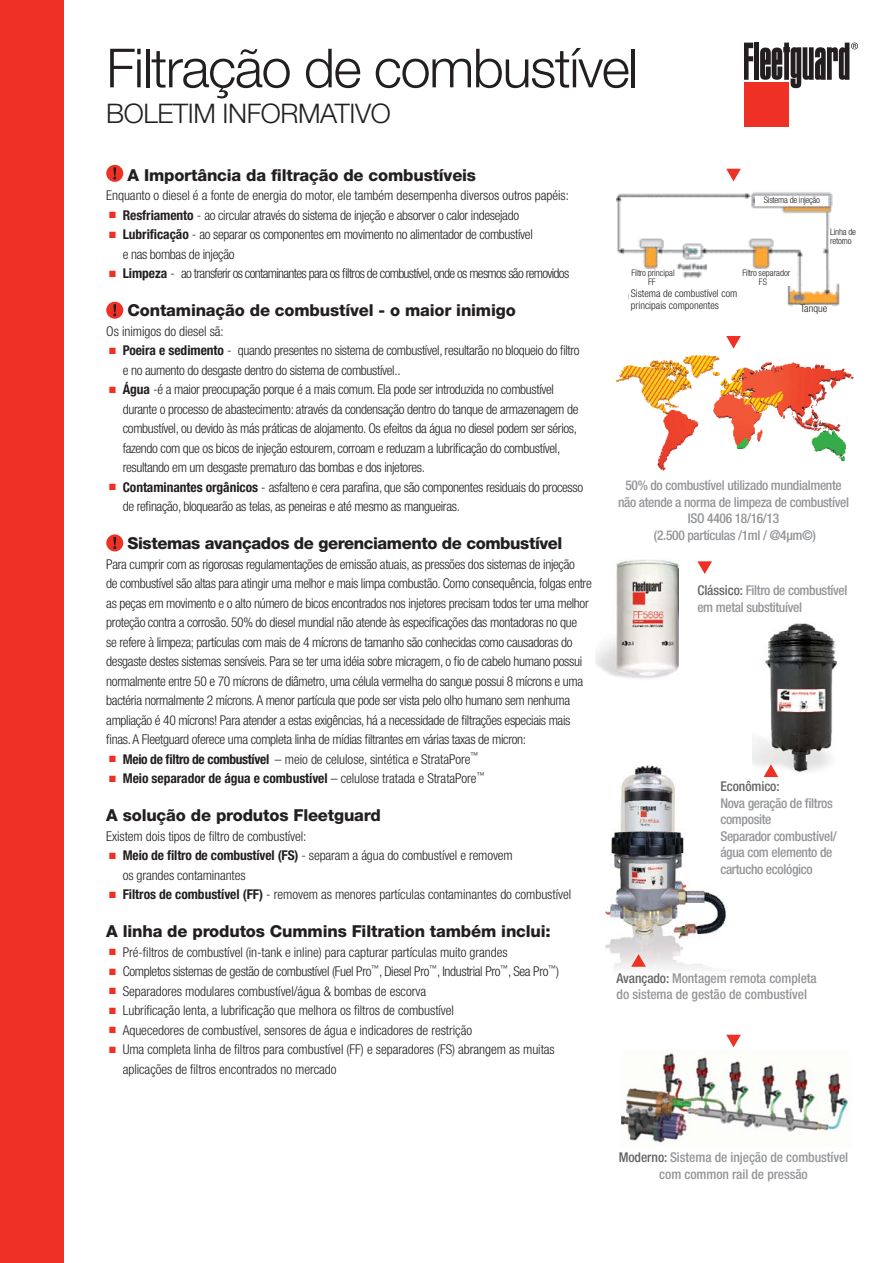
<style>
.page{position:relative;width:893px;height:1263px;background:#fff}
.page>*{position:absolute;margin:0;border:0;box-sizing:border-box;transform-origin:0 0}
.t1{font:300 54px "Helvetica Neue LT Std";letter-spacing:-.025em;color:#231f20}
.t2{font:300 27px "Helvetica Neue LT Std";letter-spacing:-.015em;color:#231f20}
.t3{font:800 16.5px "Helvetica Neue LT Std";letter-spacing:-.01em;color:#231f20}
.t4{font:300 condensed 13.5px/19.5px "Helvetica Neue LT Std";letter-spacing:-.025em;color:#231f20}
.t5{font:300 condensed 13.5px/19.5px "Helvetica Neue LT Std";letter-spacing:-.005em;color:#231f20}
.t6{font:500 condensed 13.5px/16.5px "Helvetica Neue LT Std";letter-spacing:-.025em;color:#939598}
.t7{font:500 condensed 13.5px/16.5px "Helvetica Neue LT Std";letter-spacing:-.005em;color:#939598;text-align:center}
.t8{font:300 condensed 13.5px "Helvetica Neue LT Std";letter-spacing:-.05em;color:#231f20}
.t9{font:700 condensed 13.5px "Helvetica Neue LT Std";letter-spacing:-.005em;color:#231f20}
.t10{font:500 condensed 13.5px "Helvetica Neue LT Std";letter-spacing:-.005em;color:#636466}
.t11{font:300 condensed 10.5px/12px "Helvetica Neue LT Std";color:#231f20}
.t12{font:300 condensed 9px/9px "Helvetica Neue LT Std";color:#231f20;text-align:center}
.t13{font:300 condensed 9px/9px "Helvetica Neue LT Std";letter-spacing:-.025em;color:#231f20}
.s1{color:#ee3124}
.s2{font-weight:700}
.s3{font-weight:300}
.s4{color:#636466}
</style>
<div class="page">
<div style="left:0;top:0;width:64px;height:1263px;background:#ee3124"></div>
<img style="left:616px;top:192px;width:224px;height:115px">
<img style="left:615px;top:354px;width:239px;height:117px">
<img style="left:621px;top:1051px;width:228px;height:92px">
<img style="left:595px;top:560px;width:83px;height:119px">
<img style="left:753px;top:624px;width:83px;height:149px">
<img style="left:604px;top:765px;width:123px;height:204px">
<svg style="left:697px;top:561px;width:15px;height:13px"></svg>
<svg style="left:763px;top:764px;width:15px;height:13px"></svg>
<svg style="left:631px;top:954px;width:15px;height:13px"></svg>
<svg style="left:726px;top:1035px;width:15px;height:12px"></svg>
<div style="left:106px;top:165px;width:17px;height:17px;background:#ee3124;border-radius:50%"></div>
<svg style="left:113px;top:167px;width:3px;height:12px"></svg>
<div style="left:106px;top:534px;width:17px;height:17px;background:#ee3124;border-radius:50%"></div>
<svg style="left:113px;top:537px;width:3px;height:12px"></svg>
<div style="left:106px;top:302px;width:17px;height:17px;background:#ee3124;border-radius:50%"></div>
<svg style="left:113px;top:304px;width:3px;height:12px"></svg>
<svg style="left:726px;top:169px;width:15px;height:12px"></svg>
<svg style="left:726px;top:336px;width:15px;height:13px"></svg>
<div style="left:629px;top:289px;width:136px;height:30px;background:#fff"></div>
<div style="left:793px;top:305px;width:39px;height:14px;background:#fff"></div>
<div style="left:630px;top:269px;width:49px;height:17px;background:#fff"></div>
<div style="left:741px;top:269px;width:55px;height:17px;background:#fff"></div>
<div style="left:755px;top:197px;width:72px;height:9px;background:#fff"></div>
<div style="left:829px;top:229px;width:45px;height:23px;background:#fff"></div>
<div style="left:744px;top:82px;width:45px;height:45px;background:#ee3124"></div>
<div style="left:754px;top:43px;width:5px;height:37px;background:#231f20"></div>
<svg style="left:744px;top:43px;width:9px;height:37px"></svg>
<svg style="left:760px;top:43px;width:98px;height:45px"></svg>
<h1 class="t1" style="left:106px;top:49px;width:534px">Filtração de combustível</h1>
<h2 class="t2" style="left:106px;top:104px;width:286px">BOLETIM INFORMATIVO</h2>
<p class="t3" style="left:128px;top:169px;width:350px">A Importância da filtração de combustíveis</p>
<p class="t5" style="left:106px;top:187px;width:464px">Enquanto o diesel é a fonte de energia do motor, ele também desempenha diversos outros papéis:</p>
<p class="t4" style="left:109px;top:206px;width:411px"><span class="s1">■</span> <span class="s2">Resfriamento</span> - ao circular através do sistema de injeção e absorver o calor indesejado</p>
<p class="t4" style="left:123px;top:226px;width:411px;text-indent:-14px"><span class="s1">■</span> <span class="s2">Lubrificação</span> - ao separar os componentes em movimento no alimentador de combustível e nas bombas de injeção</p>
<p class="t8" style="left:109px;top:268px;width:461px"><span class="s1">■</span> <span class="s2">Limpeza</span> - ao transferir os contaminantes para os filtros de combustível, onde os mesmos são removidos</p>
<p class="t3" style="left:128px;top:304px;width:390px">Contaminação de combustível - o maior inimigo</p>
<p class="t5" style="left:106px;top:322px;width:119px">Os inimigos do diesel sã:</p>
<p class="t4" style="left:123px;top:342px;width:458px;text-indent:-13px"><span class="s1">■</span> <span class="s2">Poeira e sedimento</span> - quando presentes no sistema de combustível, resultarão no bloqueio do filtro e no aumento do desgaste dentro do sistema de combustível..</p>
<p class="t4" style="left:123px;top:381px;width:457px;text-indent:-14px"><span class="s1">■</span> <span class="s2">Água</span> -é a maior preocupação porque é a mais comum. Ela pode ser introduzida no combustível durante o processo de abastecimento: através da condensação dentro do tanque de armazenagem de combustível, ou devido às más práticas de alojamento. Os efeitos da água no diesel podem ser sérios, fazendo com que os bicos de injeção estourem, corroam e reduzam a lubrificação do combustível, resultando em um desgaste prematuro das bombas e dos injetores.</p>
<p class="t4" style="left:123px;top:478px;width:462px;text-indent:-13px"><span class="s1">■</span> <span class="s2">Contaminantes orgânicos</span> - asfalteno e cera parafina, que são componentes residuais do processo de refinação, bloquearão as telas, as peneiras e até mesmo as mangueiras.</p>
<p class="t3" style="left:128px;top:537px;width:436px">Sistemas avançados de gerenciamento de combustível</p>
<p class="t4" style="left:106px;top:555px;width:487px">Para cumprir com as rigorosas regulamentações de emissão atuais, as pressões dos sistemas de injeção<br>de combustível são altas para atingir uma melhor e mais limpa combustão. Como consequência, folgas entre as peças em movimento e o alto número de bicos encontrados nos injetores precisam todos ter uma melhor proteção contra a corrosão. 50% do diesel mundial não atende às especificações das montadoras no que<br>se refere à limpeza; partículas com mais de 4 mícrons de tamanho são conhecidas como causadoras do desgaste destes sistemas sensíveis. Para se ter uma idéia sobre micragem, o fio de cabelo humano possui normalmente entre 50 e 70 mícrons de diâmetro, uma célula vermelha do sangue possui 8 mícrons e uma bactéria normalmente 2 mícrons. A menor partícula que pode ser vista pelo olho humano sem nenhuma ampliação é 40 mícrons! Para atender a estas exigências, há a necessidade de filtrações especiais mais finas. A Fleetguard oferece uma completa linha de mídias filtrantes em várias taxas de micron:</p>
<p class="t5" style="left:109px;top:750px;width:371px"><span class="s1">■</span> <span class="s2">Meio de filtro de combustível</span> – meio de celulose, sintética e StrataPore<sup>™</sup></p>
<p class="t9" style="left:109px;top:773px;width:377px"><span class="s1">■</span> Meio separador de água e combustível <span class="s3">– celulose tratada e StrataPore</span><sup>™</sup></p>
<p class="t3" style="left:106px;top:809px;width:276px">A solução de produtos Fleetguard</p>
<p class="t5" style="left:106px;top:827px;width:202px">Existem dois tipos de filtro de combustível:</p>
<p class="t4" style="left:123px;top:847px;width:391px;text-indent:-13px"><span class="s1">■</span> <span class="s2">Meio de filtro de combustível (FS)</span> - separam a água do combustível e removem os grandes contaminantes</p>
<p class="t5" style="left:109px;top:886px;width:463px"><span class="s1">■</span> <span class="s2">Filtros de combustível (FF)</span> - removem as menores partículas contaminantes do combustível</p>
<p class="t3" style="left:106px;top:925px;width:446px">A linha de produtos Cummins Filtration também inclui:</p>
<p class="t5" style="left:109px;top:943px;width:400px"><span class="s1">■</span> Pré-filtros de combustível (in-tank e inline) para capturar partículas muito grandes</p>
<p class="t4" style="left:109px;top:963px;width:451px"><span class="s1">■</span> Completos sistemas de gestão de combustível (Fuel Pro<sup>™</sup>, Diesel Pro<sup>™</sup>, Industrial Pro<sup>™</sup>, Sea Pro<sup>™</sup>)</p>
<p class="t5" style="left:109px;top:982px;width:319px"><span class="s1">■</span> Separadores modulares combustível/água &amp; bombas de escorva</p>
<p class="t5" style="left:109px;top:1002px;width:346px"><span class="s1">■</span> Lubrificação lenta, a lubrificação que melhora os filtros de combustível</p>
<p class="t5" style="left:109px;top:1021px;width:364px"><span class="s1">■</span> Aquecedores de combustível, sensores de água e indicadores de restrição</p>
<p class="t5" style="left:123px;top:1041px;width:433px;text-indent:-14px"><span class="s1">■</span> Uma completa linha de filtros para combustível (FF) e separadores (FS) abrangem as muitas aplicações de filtros encontrados no mercado</p>
<p class="t13" style="left:764px;top:196px;width:58px">Sistema de injeção</p>
<p class="t12" style="left:631px;top:269px;width:45px">Filtro principal<br>FF</p>
<p class="t12" style="left:759px;top:269px;width:33px;text-align:left;text-indent:-17px">Filtro separador<br>FS</p>
<p class="t13" style="left:830px;top:228px;width:27px">Linha de retorno</p>
<p class="t11" style="left:631px;top:288px;width:108px">Sistema de combustível com principais componentes</p>
<p class="t11" style="left:800px;top:303px;width:28px">Tanque</p>
<p class="t6" style="left:618px;top:478px;width:232px;text-align:center">50% do combustível utilizado mundialmente não atende a norma de limpeza de combustível ISO 4406 18/16/13<br>(2.500 partículas /1ml / @4μm©)</p>
<p class="t6" style="left:697px;top:583px;width:151px"><span class="s4">Clássico:</span> Filtro de combustível em metal substituível</p>
<p class="t10" style="left:720px;top:782px;width:61px">Econômico:</p>
<p class="t6" style="left:720px;top:796px;width:118px">Nova geração de filtros composite<br>Separador combustível/ água com elemento de cartucho ecológico</p>
<p class="t7" style="left:616px;top:971px;width:202px;text-align:left"><span class="s4">Avançado:</span> Montagem remota completa do sistema de gestão de combustível</p>
<p class="t7" style="left:619px;top:1150px;width:231px"><span class="s4">Moderno:</span> Sistema de injeção de combustível com common rail de pressão</p>
</div>
